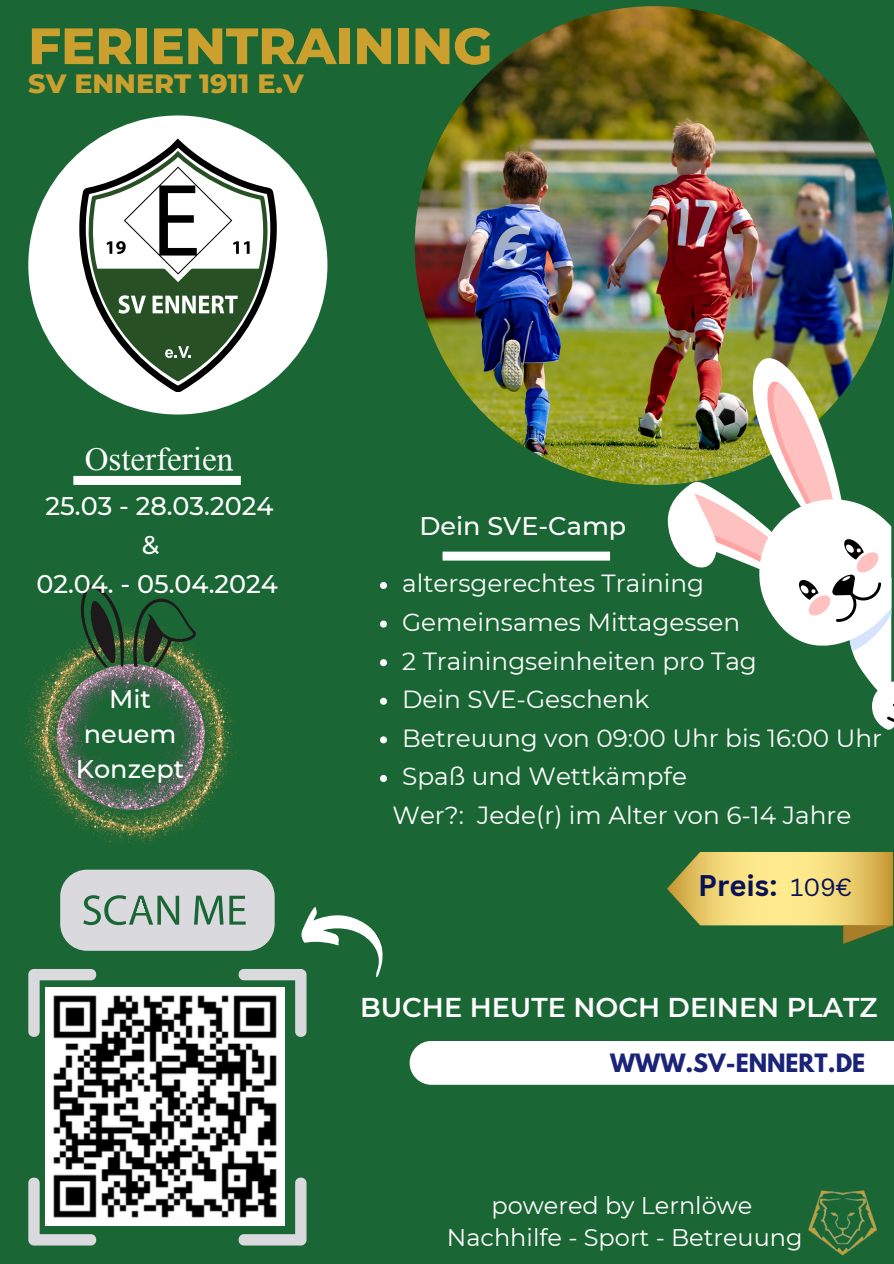
<style>
.page{position:relative;width:894px;height:1264px;background:#fff}
.page>*{position:absolute;margin:0;border:0;box-sizing:border-box;transform-origin:0 0}
.t1{font:800 51px "Montserrat";color:#cba02f}
.t2{font:33px "Mongolian Baiti";color:#fff}
.t3{font:700 29.1px "Canva Sans";color:#0a1256}
.t4{font:600 27.15px "Montserrat";color:#fff}
.t5{font:800 27px "Montserrat";color:#cba02f}
.t6{font:500 25.5px/34.8px "Montserrat";color:#fff;text-align:center}
.t7{font:24.75px "Montserrat";color:#fff}
.t8{font:24.15px "Canva Sans";color:#0a1256}
.t9{font:24px/32.7px "Montserrat";color:#fff;text-align:center}
.t10{font:700 22.35px "League Spartan";color:#1a2377}
</style>
<div class="page">
<div style="left:0;top:0;width:893px;height:1263px;background:#1a6634"></div>
<img style="left:414px;top:6px;width:479px;height:479px;border-radius:50%">
<div style="left:409px;top:1041px;width:484px;height:43px;background:#fff"></div>
<img style="left:808px;top:1190px;width:69px;height:66px">
<div style="left:442px;top:551px;width:168px;height:9px;background:#fff"></div>
<img style="left:667px;top:852px;width:225px;height:91px">
<div style="left:28px;top:115px;width:299px;height:299px;background:#fff;border-radius:50%"></div>
<svg style="left:79px;top:138px;width:198px;height:254px"></svg>
<svg style="left:88px;top:151px;width:180px;height:230px"></svg>
<div style="left:73px;top:476px;width:168px;height:9px;background:#fff"></div>
<svg style="left:237px;top:1175px;width:69px;height:70px"></svg>
<svg style="left:28px;top:1175px;width:70px;height:70px"></svg>
<svg style="left:28px;top:869px;width:355px;height:169px"></svg>
<img style="left:19px;top:639px;width:219px;height:205px">
<img style="left:58px;top:664px;width:146px;height:145px">
<svg style="left:667px;top:353px;width:226px;height:376px"></svg>
<svg style="left:76px;top:585px;width:122px;height:82px"></svg>
<img style="left:46px;top:987px;width:238px;height:238px">
<svg style="left:380px;top:582px;width:7px;height:7px"></svg>
<svg style="left:380px;top:620px;width:7px;height:7px"></svg>
<svg style="left:380px;top:659px;width:7px;height:7px"></svg>
<svg style="left:380px;top:697px;width:7px;height:7px"></svg>
<svg style="left:380px;top:736px;width:7px;height:7px"></svg>
<svg style="left:380px;top:775px;width:7px;height:7px"></svg>
<p class="t1" style="left:28px;top:15px;width:465px">FERIENTRAINING</p>
<p class="t5" style="left:28px;top:67px;width:277px">SV ENNERT 1911 E.V</p>
<h3 class="t2" style="left:85px;top:441px;width:150px">Osterferien</h3>
<p class="t6" style="left:46px;top:489px;width:229px">25.03 - 28.03.2024</p>
<p class="t6" style="left:142px;top:527px;width:19px">&amp;</p>
<h2 class="t6" style="left:36px;top:566px;width:243px">02.04. - 05.04.2024</h2>
<h4 class="t6" style="left:76px;top:681px;width:110px">Mit neuem<br>Konzept</h4>
<h3 class="t6" style="left:419px;top:508px;width:208px">Dein SVE-Camp</h3>
<p class="t7" style="left:402px;top:568px;width:303px">altersgerechtes Training</p>
<p class="t7" style="left:402px;top:607px;width:339px">Gemeinsames Mittagessen</p>
<p class="t7" style="left:402px;top:645px;width:356px">2 Trainingseinheiten pro Tag</p>
<p class="t7" style="left:402px;top:684px;width:249px">Dein SVE-Geschenk</p>
<p class="t7" style="left:402px;top:723px;width:481px">Betreuung von 09:00 Uhr bis 16:00 Uhr</p>
<p class="t7" style="left:402px;top:761px;width:286px">Spaß und Wettkämpfe</p>
<h4 class="t7" style="left:392px;top:800px;width:460px">Wer?: Jede(r) im Alter von 6-14 Jahre</h4>
<p class="t3" style="left:698px;top:864px;width:81px">Preis:</p>
<p class="t8" style="left:790px;top:869px;width:63px">109€</p>
<p class="t4" style="left:360px;top:990px;width:518px">BUCHE HEUTE NOCH DEINEN PLATZ</p>
<h3 class="t10" style="left:610px;top:1052px;width:256px">WWW.SV-ENNERT.DE</h3>
<p class="t9" style="left:446px;top:1188px;width:357px">powered by Lernlöwe<br>Nachhilfe - Sport - Betreuung</p>
</div>
